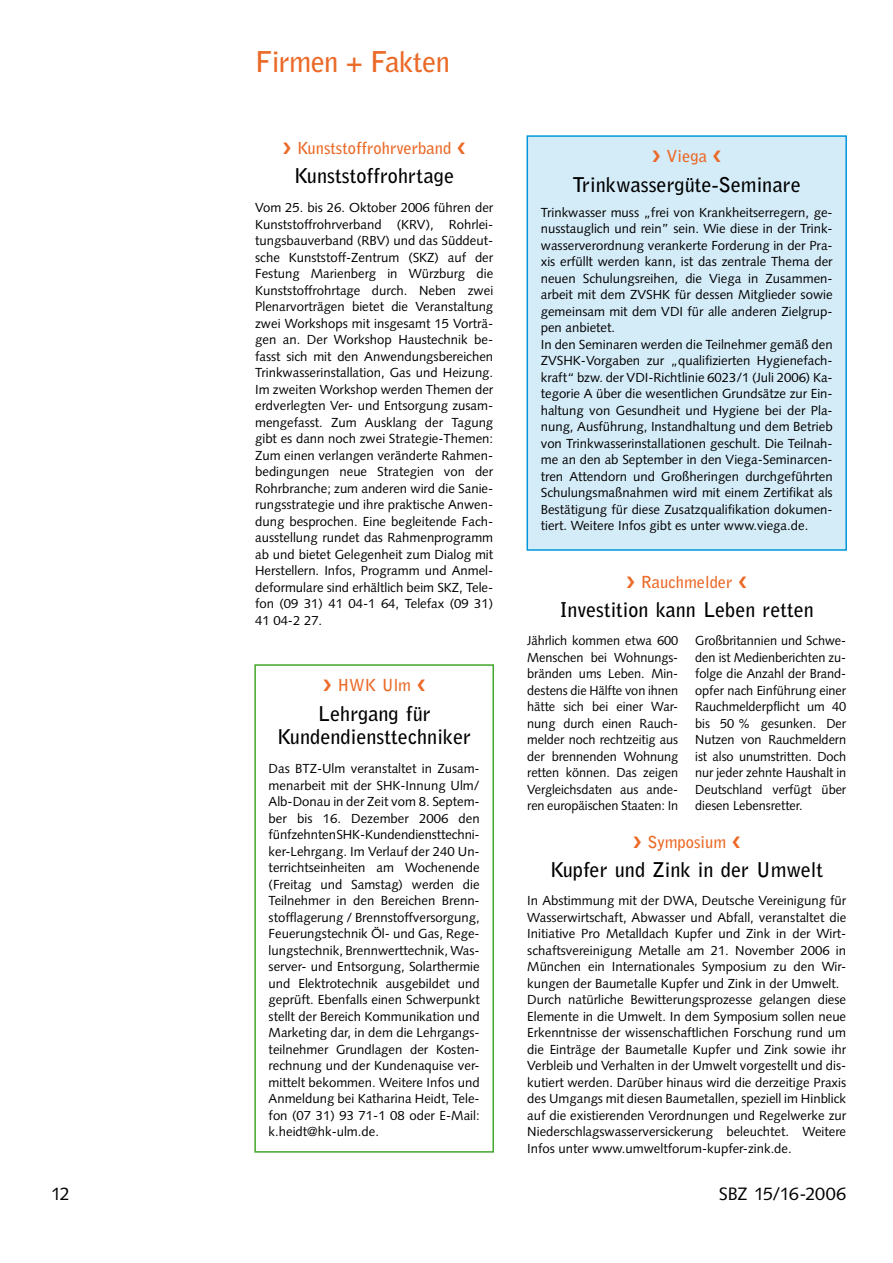
<style>
.page{position:relative;width:893px;height:1263px;background:#fff}
.page>*{position:absolute;margin:0;border:0;box-sizing:border-box;transform-origin:0 0}
.t1{font:700 28.5px "Bell Gothic Std";letter-spacing:-.025em;color:#eb6a28}
.t2{font:700 20.25px/23.2px "Bell Gothic Std";color:#000;text-align:center}
.t3{font:18px "Syntax LT Std";letter-spacing:-.01em;color:#000}
.t4{font:700 16.5px "Bell Gothic Std";color:#eb6a28}
.t5{font:13.2px/16.5px "Syntax LT Std";color:#000;text-align:justify}
</style>
<div class="page">
<div style="left:527px;top:136px;width:319px;height:414px;background:#d4ebf8"></div>
<div style="left:526px;top:135px;width:321px;height:416px;border:2px solid #0097da"></div>
<div style="left:254px;top:664px;width:240px;height:488px;border:2px solid #42a62a"></div>
<h1 class="t1" style="left:255px;top:45px;width:196px">Firmen + Fakten</h1>
<p class="t4" style="left:283px;top:138px;width:184px">❯ Kunststoffrohrverband ❮</p>
<h2 class="t2" style="left:294px;top:164px;width:161px">Kunststoffrohrtage</h2>
<p class="t5" style="left:255px;top:199px;width:240px">Vom 25. bis 26. Oktober 2006 führen der Kunststoffrohrverband (KRV), Rohrlei&shy;tungsbauverband (RBV) und das Süddeut&shy;sche Kunststoff-Zentrum (SKZ) auf der Festung Marienberg in Würzburg die Kunststoffrohrtage durch. Neben zwei Plenarvorträgen bietet die Veranstaltung zwei Workshops mit insgesamt 15 Vorträ&shy;gen an. Der Workshop Haustechnik be&shy;fasst sich mit den Anwendungsbereichen Trinkwasserinstallation, Gas und Heizung.<br>Im zweiten Workshop werden Themen der erdverlegten Ver- und Entsorgung zusam&shy;mengefasst. Zum Ausklang der Tagung gibt es dann noch zwei Strategie-Themen:<br>Zum einen verlangen veränderte Rahmen&shy;bedingungen neue Strategien von der Rohrbranche; zum anderen wird die Sanie&shy;rungsstrategie und ihre praktische Anwen&shy;dung besprochen. Eine begleitende Fach&shy;ausstellung rundet das Rahmenprogramm ab und bietet Gelegenheit zum Dialog mit Herstellern. Infos, Programm und Anmel&shy;deformulare sind erhältlich beim SKZ, Tele&shy;fon (09 31) 41 04-1 64, Telefax (09 31)<br>41 04-2 27.</p>
<p class="t4" style="left:323px;top:675px;width:104px">❯ HWK Ulm ❮</p>
<h2 class="t2" style="left:277px;top:702px;width:195px">Lehrgang für<br>Kundendiensttechniker</h2>
<p class="t5" style="left:269px;top:760px;width:213px;text-align:left">Das BTZ-Ulm veranstaltet in Zusam&shy;menarbeit mit der SHK-Innung Ulm/ Alb-Donau in der Zeit vom 8. Septem&shy;ber bis 16. Dezember 2006 den fünfzehnten SHK-Kundendiensttechni&shy;ker-Lehrgang. Im Verlauf der 240 Un&shy;terrichtseinheiten am Wochenende (Freitag und Samstag) werden die Teilnehmer in den Bereichen Brenn&shy;stofflagerung / Brennstoffversorgung, Feuerungstechnik Öl- und Gas, Rege&shy;lungstechnik, Brennwerttechnik, Was&shy;server- und Entsorgung, Solarthermie und Elektrotechnik ausgebildet und geprüft. Ebenfalls einen Schwerpunkt stellt der Bereich Kommunikation und Marketing dar, in dem die Lehrgangs&shy;teilnehmer Grundlagen der Kosten&shy;rechnung und der Kundenaquise ver&shy;mittelt bekommen. Weitere Infos und Anmeldung bei Katharina Heidt, Tele&shy;fon (07 31) 93 71-1 08 oder E-Mail: k.heidt@hk-ulm.de.</p>
<p class="t4" style="left:652px;top:146px;width:71px">❯ Viega ❮</p>
<h2 class="t2" style="left:572px;top:173px;width:230px">Trinkwassergüte-Seminare</h2>
<p class="t5" style="left:541px;top:204px;width:293px;text-align:left">Trinkwasser muss „frei von Krankheitserregern, ge&shy;nusstauglich und rein” sein. Wie diese in der Trink&shy;wasserverordnung verankerte Forderung in der Pra&shy;xis erfüllt werden kann, ist das zentrale Thema der neuen Schulungsreihen, die Viega in Zusammen&shy;arbeit mit dem ZVSHK für dessen Mitglieder sowie gemeinsam mit dem VDI für alle anderen Zielgrup&shy;pen anbietet.<br>In den Seminaren werden die Teilnehmer gemäß den ZVSHK-Vorgaben zur „qualifizierten Hygienefach&shy;kraft“ bzw. der VDI-Richtlinie 6023/1 (Juli 2006) Ka&shy;tegorie A über die wesentlichen Grundsätze zur Ein&shy;haltung von Gesundheit und Hygiene bei der Pla&shy;nung, Ausführung, Instandhaltung und dem Betrieb von Trinkwasserinstallationen geschult. Die Teilnah&shy;me an den ab September in den Viega-Seminarcen&shy;tren Attendorn und Großheringen durchgeführten Schulungsmaßnahmen wird mit einem Zertifikat als Bestätigung für diese Zusatzqualifikation dokumen&shy;tiert. Weitere Infos gibt es unter www.viega.de.</p>
<p class="t4" style="left:627px;top:572px;width:122px">❯ Rauchmelder ❮</p>
<h2 class="t2" style="left:560px;top:598px;width:256px">Investition kann Leben retten</h2>
<p class="t5" style="left:527px;top:632px;width:152px">Jährlich kommen etwa 600<br>Menschen bei Wohnungs&shy;bränden ums Leben. Min&shy;destens die Hälfte von ihnen hätte sich bei einer War&shy;nung durch einen Rauch&shy;melder noch rechtzeitig aus der brennenden Wohnung retten können. Das zeigen Vergleichsdaten aus ande&shy;ren europäischen Staaten: In</p>
<p class="t5" style="left:695px;top:632px;width:152px">Großbritannien und Schwe&shy;den ist Medienberichten zu&shy;folge die Anzahl der Brand&shy;opfer nach Einführung einer Rauchmelderpflicht um 40 bis 50 % gesunken. Der Nutzen von Rauchmeldern ist also unumstritten. Doch nur jeder zehnte Haushalt in Deutschland verfügt über diesen Lebensretter.</p>
<p class="t4" style="left:633px;top:832px;width:109px">❯ Symposium ❮</p>
<h2 class="t2" style="left:550px;top:858px;width:275px">Kupfer und Zink in der Umwelt</h2>
<p class="t5" style="left:527px;top:892px;width:320px;text-align:left">In Abstimmung mit der DWA, Deutsche Vereinigung für Wasserwirtschaft, Abwasser und Abfall, veranstaltet die Initiative Pro Metalldach Kupfer und Zink in der Wirt&shy;schaftsvereinigung Metalle am 21. November 2006 in München ein Internationales Symposium zu den Wir&shy;kungen der Baumetalle Kupfer und Zink in der Umwelt.<br>Durch natürliche Bewitterungsprozesse gelangen diese Elemente in die Umwelt. In dem Symposium sollen neue Erkenntnisse der wissenschaftlichen Forschung rund um die Einträge der Baumetalle Kupfer und Zink sowie ihr Verbleib und Verhalten in der Umwelt vorgestellt und dis&shy;kutiert werden. Darüber hinaus wird die derzeitige Praxis des Umgangs mit diesen Baumetallen, speziell im Hinblick auf die existierenden Verordnungen und Regelwerke zur Niederschlagswasserversickerung beleuchtet. Weitere Infos unter www.umweltforum-kupfer-zink.de.</p>
<h3 class="t3" style="left:51px;top:1183px;width:20px">12</h3>
<h3 class="t3" style="left:719px;top:1183px;width:129px">SBZ 15/16-2006</h3>
</div>
